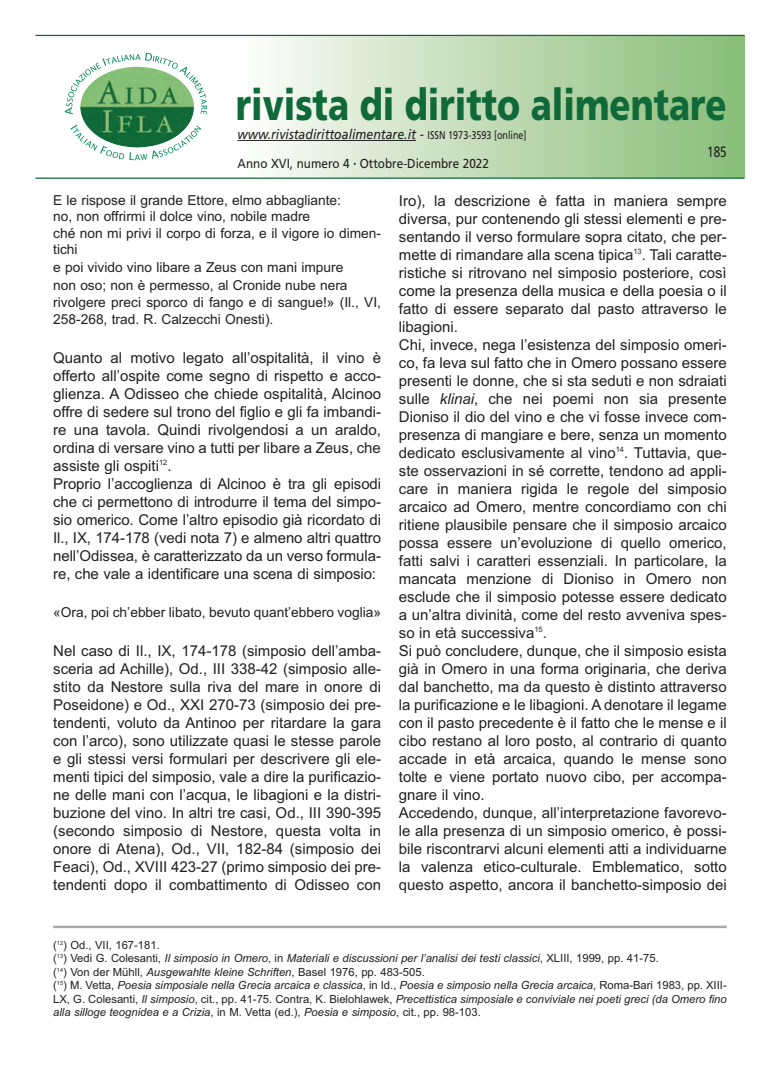
<style>
.page{position:relative;width:780px;height:1088px;background:#fff}
.page>*{position:absolute;margin:0;border:0;box-sizing:border-box;transform-origin:0 0}
.t1{font:900 43.75px "Frutiger";color:#106938;scale:.79 1}
.t2{font:15px/18px "Arial";color:#231f20}
.t3{font:15px "Frutiger";color:#231f20;scale:.78 1}
.t4{font:13.75px/17px "Arial";color:#231f20}
.t5{font:italic 13.75px "Frutiger";color:#231f20;scale:.9 1}
.t6{font:13px "Frutiger";color:#231f20;scale:.9 1}
.t7{font:italic 11.25px/13.5px "Arial";color:#231f20}
.s1{font-style:normal;font-size:11.25px}
.s2{font-style:italic}
.s3{font-style:normal}
</style>
<div class="page">
<div style="left:237px;top:35px;width:507px;height:142px;background:linear-gradient(to right,#fdfcfa,#87bc76)"></div>
<hr style="left:35px;top:35px;width:709px;height:1px;background:#106938">
<hr style="left:35px;top:178px;width:709px;height:1px;background:#106938">
<hr style="left:237px;top:140px;width:179px;height:1px;background:#231f20">
<hr style="left:53px;top:925px;width:673px;height:3px;background:#a8a9ad">
<svg style="left:70px;top:125px;width:131px;height:35px"></svg>
<svg style="left:65px;top:53px;width:142px;height:62px"></svg>
<h1 class="t1" style="left:236px;top:87px;width:623px">rivista di diritto alimentare</h1>
<p class="t5" style="left:237px;top:129px;width:322px">www.rivistadirittoalimentare.it - <span class="s1">ISSN 1973-3593 [online]</span></p>
<p class="t6" style="left:237px;top:158px;width:281px">Anno XVI, numero 4 <sup>•</sup> Ottobre-Dicembre 2022</p>
<p class="t3" style="left:707px;top:145px;width:27px">185</p>
<p class="t4" style="left:53px;top:192px;width:329px">E le rispose il grande Ettore, elmo abbagliante:<br>no, non offrirmi il dolce vino, nobile madre<br>ché non mi privi il corpo di forza, e il vigore io dimen&shy;tichi<br>e poi vivido vino libare a Zeus con mani impure<br>non oso; non è permesso, al Cronide nube nera rivolgere preci sporco di fango e di sangue!» (Il., vI, 258-268, trad. R. Calzecchi Onesti).</p>
<p class="t2" style="left:53px;top:349px;width:329px">quanto al motivo legato all’ospitalità, il vino è offerto all’ospite come segno di rispetto e acco&shy;glienza. A Odisseo che chiede ospitalità, Alcinoo offre di sedere sul trono del figlio e gli fa imbandi&shy;re una tavola. quindi rivolgendosi a un araldo, ordina di versare vino a tutti per libare a Zeus, che assiste gli ospiti<sup>12</sup>.<br>Proprio l’accoglienza di Alcinoo è tra gli episodi che ci permettono di introdurre il tema del simpo&shy;sio omerico. Come l’altro episodio già ricordato di Il., IX, 174-178 (vedi nota 7) e almeno altri quattro nell’Odissea, è caratterizzato da un verso formula&shy;re, che vale a identificare una scena di simposio:</p>
<p class="t4" style="left:53px;top:604px;width:329px">«Ora, poi ch’ebber libato, bevuto quant’ebbero voglia»</p>
<p class="t2" style="left:53px;top:642px;width:329px;text-align:justify">Nel caso di Il., IX, 174-178 (simposio dell’amba&shy;sceria ad Achille), Od., III 338-42 (simposio alle&shy;stito da Nestore sulla riva del mare in onore di Poseidone) e Od., XXI 270-73 (simposio dei pre&shy;tendenti, voluto da Antinoo per ritardare la gara con l’arco), sono utilizzate quasi le stesse parole e gli stessi versi formulari per descrivere gli ele&shy;menti tipici del simposio, vale a dire la purificazio&shy;ne delle mani con l’acqua, le libagioni e la distri&shy;buzione del vino. In altri tre casi, Od., III 390-395 (secondo simposio di Nestore, questa volta in onore di Atena), Od., vII, 182-84 (simposio dei Feaci), Od., XvIII 423-27 (primo simposio dei pre&shy;tendenti dopo il combattimento di Odisseo con</p>
<p class="t2" style="left:399px;top:192px;width:329px">Iro), la descrizione è fatta in maniera sempre diversa, pur contenendo gli stessi elementi e pre&shy;sentando il verso formulare sopra citato, che per&shy;mette di rimandare alla scena tipica<sup>13</sup>. tali caratte&shy;ristiche si ritrovano nel simposio posteriore, così come la presenza della musica e della poesia o il fatto di essere separato dal pasto attraverso le libagioni.<br>Chi, invece, nega l’esistenza del simposio omeri&shy;co, fa leva sul fatto che in Omero possano essere presenti le donne, che si sta seduti e non sdraiati sulle <span class="s2">klinai</span>, che nei poemi non sia presente Dioniso il dio del vino e che vi fosse invece com&shy;presenza di mangiare e bere, senza un momento dedicato esclusivamente al vino<sup>14</sup>. tuttavia, que&shy;ste osservazioni in sé corrette, tendono ad appli&shy;care in maniera rigida le regole del simposio arcaico ad Omero, mentre concordiamo con chi ritiene plausibile pensare che il simposio arcaico possa essere un’evoluzione di quello omerico, fatti salvi i caratteri essenziali. In particolare, la mancata menzione di Dioniso in Omero non esclude che il simposio potesse essere dedicato a un’altra divinità, come del resto avveniva spes&shy;so in età successiva<sup>15</sup>.<br>Si può concludere, dunque, che il simposio esista già in Omero in una forma originaria, che deriva dal banchetto, ma da questo è distinto attraverso la purificazione e le libagioni. A denotare il legame con il pasto precedente è il fatto che le mense e il cibo restano al loro posto, al contrario di quanto accade in età arcaica, quando le mense sono tolte e viene portato nuovo cibo, per accompa&shy;gnare il vino.<br>Accedendo, dunque, all’interpretazione favorevo&shy;le alla presenza di un simposio omerico, è possi&shy;bile riscontrarvi alcuni elementi atti a individuarne la valenza etico-culturale. Emblematico, sotto questo aspetto, ancora il banchetto-simposio dei</p>
<p class="t7" style="left:53px;top:938px;width:675px"><span class="s3">(</span><sup>12</sup><span class="s3">) Od., vII, 167-181.<br>(</span><sup>13</sup><span class="s3">) vedi G. Colesanti,</span> Il simposio in Omero<span class="s3">, in</span> Materiali e discussioni per l’analisi dei testi classici<span class="s3">, XLIII, 1999, pp. 41-75.<br>(</span><sup>14</sup><span class="s3">) von der mühll,</span> Ausgewahlte kleine Schriften<span class="s3">, basel 1976, pp. 483-505.<br>(</span><sup>15</sup><span class="s3">) m. vetta,</span> Poesia simposiale nella Grecia arcaica e classica<span class="s3">, in Id.,</span> Poesia e simposio nella Grecia arcaica<span class="s3">, Roma-bari 1983, pp. XIII-LX, G. Colesanti,</span> Il simposio<span class="s3">, cit., pp. 41-75. Contra, K. bielohlawek,</span> Precettistica simposiale e conviviale nei poeti greci (da Omero fino alla silloge teognidea e a Crizia<span class="s3">, in m. vetta (ed.),</span> Poesia e simposio<span class="s3">, cit., pp. 98-103.</span></p>
</div>
